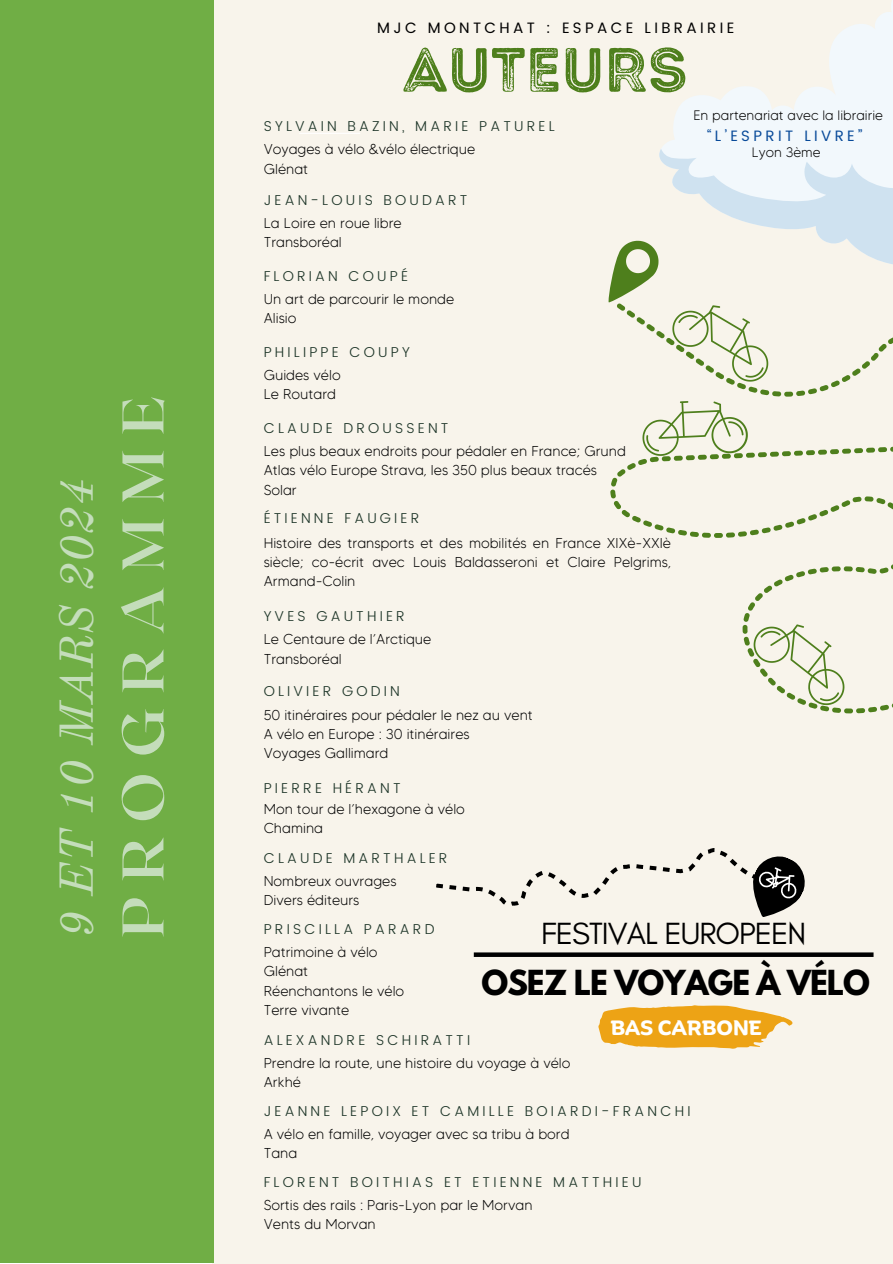
<style>
.page{position:relative;width:893px;height:1264px;background:#fff}
.page>*{position:absolute;margin:0;border:0;box-sizing:border-box;transform-origin:0 0}
.t1{font:62.4px "Intro Rust G Base 2 Line";color:#4e7f1c}
.t2{font:700 58.5px "Roxborough CF";letter-spacing:.26em;color:#c4ddbb}
.t3{font:italic 46.5px "Old Standard";letter-spacing:.02em;color:#c4ddbb}
.t4{font:31.2px "Glacial Indifference";letter-spacing:-.03em;color:#000}
.t5{font:700 30.6px "League Spartan";letter-spacing:-.03em;color:#000}
.t6{font:700 20.1px "Binate Display";color:#fff}
.t7{font:15px "Poppins";letter-spacing:.225em;color:#000}
.t8{font:15px "Poppins";letter-spacing:.225em;color:#084a99}
.t9{font:300 14.25px/19.2px "MADE Tommy Soft";color:#000}
.t10{font:300 14.25px "Poppins";letter-spacing:.225em;color:#1c3427}
.t11{font:300 13.65px "MADE Tommy Soft";color:#000}
</style>
<div class="page">
<div style="left:212px;top:0;width:680px;height:1263px;background:#f8f4eb"></div>
<hr style="left:299px;top:133px;width:61px;height:1px;background:#fff">
<svg style="left:742px;top:565px;width:150px;height:148px"></svg>
<svg style="left:608px;top:241px;width:284px;height:297px"></svg>
<div style="left:0;top:0;width:213px;height:1263px;background:#70ae45"></div>
<svg style="left:804px;top:952px;width:69px;height:4px"></svg>
<svg style="left:436px;top:848px;width:368px;height:176px"></svg>
<svg style="left:739px;top:848px;width:66px;height:80px"></svg>
<svg style="left:598px;top:1005px;width:194px;height:43px"></svg>
<svg style="left:645px;top:3px;width:247px;height:312px"></svg>
<svg style="left:646px;top:92px;width:246px;height:222px"></svg>
<h3 class="t3" style="left:48px;top:937px;width:460px;rotate:-90deg">9 ET 10 MARS 2024</h3>
<h2 class="t2" style="left:105px;top:937px;width:542px;rotate:-90deg">PROGRAMME</h2>
<p class="t7" style="left:377px;top:19px;width:358px">MJC MONTCHAT : ESPACE LIBRAIRIE</p>
<h1 class="t1" style="left:402px;top:32px;width:286px">AUTEURS</h1>
<p class="t10" style="left:264px;top:118px;width:292px">SYLVAIN BAZIN, MARIE PATUREL</p>
<p class="t9" style="left:264px;top:140px;width:213px">Voyages à vélo &amp;vélo électrique<br>Glénat</p>
<p class="t10" style="left:264px;top:192px;width:205px">JEAN-LOUIS BOUDART</p>
<p class="t9" style="left:264px;top:214px;width:140px">La Loire en roue libre<br>Transboréal</p>
<p class="t10" style="left:264px;top:268px;width:146px">FLORIAN COUPÉ</p>
<p class="t9" style="left:264px;top:289px;width:192px">Un art de parcourir le monde<br>Alisio</p>
<p class="t11" style="left:693px;top:107px;width:191px">En partenariat avec la librairie</p>
<p class="t11" style="left:751px;top:143px;width:70px">Lyon 3ème</p>
<p class="t8" style="left:707px;top:127px;width:157px">“L’ESPRIT LIVRE”</p>
<p class="t10" style="left:264px;top:344px;width:147px">PHILIPPE COUPY</p>
<p class="t9" style="left:264px;top:365px;width:78px">Guides vélo<br>Le Routard</p>
<p class="t10" style="left:264px;top:420px;width:186px">CLAUDE DROUSSENT</p>
<p class="t9" style="left:264px;top:441px;width:364px">Les plus beaux endroits pour pédaler en France; Grund<br>Atlas vélo Europe Strava, les 350 plus beaux tracés<br>Solar</p>
<p class="t10" style="left:264px;top:510px;width:157px">ÉTIENNE FAUGIER</p>
<p class="t9" style="left:264px;top:533px;width:409px;text-align:justify">Histoire des transports et des mobilités en France XIXè-XXIè siècle; co-écrit avec Louis Baldasseroni et Claire Pelgrims, Armand-Colin</p>
<p class="t10" style="left:264px;top:607px;width:143px">YVES GAUTHIER</p>
<p class="t9" style="left:264px;top:629px;width:169px">Le Centaure de l’Arctique<br>Transboréal</p>
<p class="t10" style="left:264px;top:683px;width:137px">OLIVIER GODIN</p>
<p class="t9" style="left:264px;top:704px;width:270px">50 itinéraires pour pédaler le nez au vent<br>A vélo en Europe : 30 itinéraires<br>Voyages Gallimard</p>
<p class="t10" style="left:264px;top:779px;width:138px">PIERRE HÉRANT</p>
<p class="t9" style="left:264px;top:798px;width:203px">Mon tour de l’hexagone à vélo<br>Chamina</p>
<p class="t10" style="left:264px;top:849px;width:185px">CLAUDE MARTHALER</p>
<p class="t9" style="left:264px;top:871px;width:134px">Nombreux ouvrages<br>Divers éditeurs</p>
<p class="t10" style="left:264px;top:920px;width:172px">PRISCILLA PARARD</p>
<p class="t9" style="left:264px;top:942px;width:142px">Patrimoine à vélo<br>Glénat<br>Réenchantons le vélo<br>Terre vivante</p>
<p class="t10" style="left:264px;top:1031px;width:208px">ALEXANDRE SCHIRATTI</p>
<h3 class="t4" style="left:541px;top:914px;width:267px">FESTIVAL EUROPEEN</h3>
<h3 class="t5" style="left:481px;top:967px;width:390px">OSEZ LE VOYAGE À VÉLO</h3>
<h3 class="t6" style="left:610px;top:1008px;width:153px">BAS CARBONE</h3>
<p class="t9" style="left:264px;top:1052px;width:308px">Prendre la route, une histoire du voyage à vélo<br>Arkhé</p>
<p class="t10" style="left:264px;top:1102px;width:428px">JEANNE LEPOIX ET CAMILLE BOIARDI-FRANCHI</p>
<p class="t9" style="left:264px;top:1124px;width:307px">A vélo en famille, voyager avec sa tribu à bord<br>Tana</p>
<p class="t10" style="left:264px;top:1173px;width:379px">FLORENT BOITHIAS ET ETIENNE MATTHIEU</p>
<p class="t9" style="left:264px;top:1195px;width:270px">Sortis des rails : Paris-Lyon par le Morvan<br>Vents du Morvan</p>
</div>
